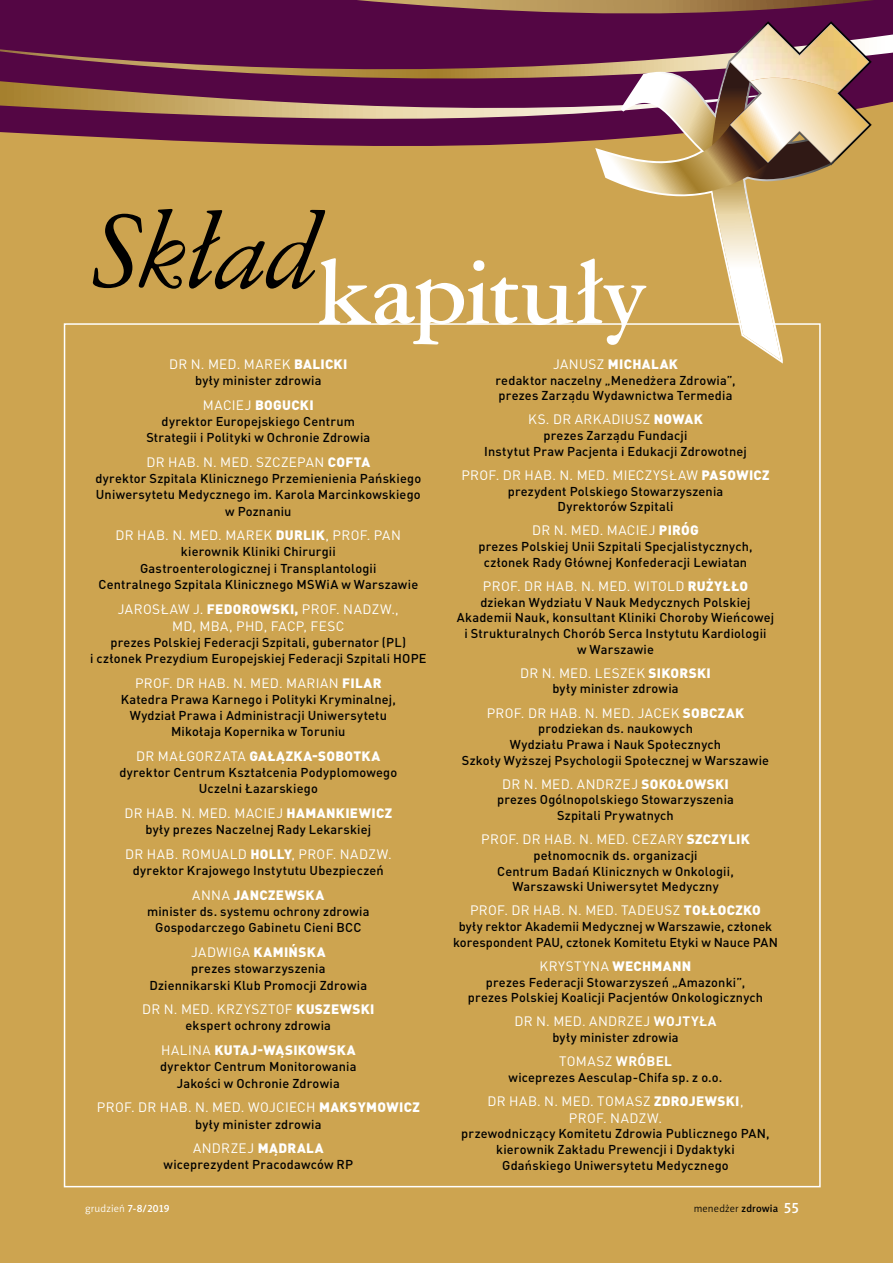
<style>
.page{position:relative;width:893px;height:1263px;background:#cda450}
.page>*{position:absolute;margin:0;border:0;box-sizing:border-box;transform-origin:0 0}
.t1{font:700 87px "Ameri Garmnd PL";letter-spacing:-.01em;color:#fff}
.t2{font:13.5px/17.1px "DIN Pro";letter-spacing:.025em;color:#fff;text-align:center}
.t3{font:900 13.5px "DIN Pro";letter-spacing:.025em;color:#fff}
.t4{font:13.5px "DIN Pro";letter-spacing:.045em;color:#fff}
.t5{font:500 12.75px/15.6px "DIN Pro";letter-spacing:.015em;color:#000;text-align:center}
.t6{font:10.5px "Naomi Sans EFN Light";letter-spacing:.015em;color:#000}
.t7{font:10.5px "Naomi Sans EFN Light";letter-spacing:.015em;color:#fff}
.s1{font-weight:900}
.s2{font-weight:400}
.s3{font-weight:700}
.s4{font-family:"Naomi Sans EFN Medium"}
.s5{font-family:"Naomi Sans EFN Medium";font-size:15px;color:#fff}
</style>
<div class="page">
<svg style="left:0;top:0;width:893px;height:106px;background:#672246"></svg>
<svg style="left:872px;top:35px;width:21px;height:53px"></svg>
<svg style="left:595px;top:21px;width:277px;height:343px"></svg>
<svg style="left:0;top:24px;width:869px;height:336px"></svg>
<h1 class="t1" style="left:94px;top:232px;width:555px"><sup>Skład</sup>kapituły</h1>
<p class="t2" style="left:169px;top:355px;width:180px">DR N. MED. MAREK <span class="s1">BALICKI</span></p>
<p class="t5" style="left:195px;top:372px;width:128px">były minister zdrowia</p>
<p class="t3" style="left:203px;top:396px;width:112px"><span class="s2">MACIEJ</span> BOGUCKI</p>
<p class="t5" style="left:146px;top:413px;width:225px;line-height:16.2px">dyrektor Europejskiego Centrum<br>Strategii i Polityki w Ochronie Zdrowia</p>
<p class="t2" style="left:146px;top:453px;width:225px">DR HAB. N. MED. SZCZEPAN <span class="s1">COFTA</span></p>
<p class="t5" style="left:95px;top:470px;width:327px;line-height:16.2px">dyrektor Szpitala Klinicznego Przemienienia Pańskiego<br>Uniwersytetu Medycznego im. Karola Marcinkowskiego w Poznaniu</p>
<p class="t2" style="left:116px;top:526px;width:287px">DR HAB. N. MED. MAREK <span class="s1">DURLIK</span>, PROF. PAN</p>
<p class="t5" style="left:98px;top:543px;width:321px;line-height:16.2px">kierownik Kliniki Chirurgii<br>Gastroenterologicznej i Transplantologii<br>Centralnego Szpitala Klinicznego MSWiA w Warszawie</p>
<p class="t2" style="left:118px;top:600px;width:282px">JAROSŁAW J. <span class="s1">FEDOROWSKI,</span> PROF. NADZW.,<br>MD, MBA, PHD, FACP, FESC</p>
<p class="t5" style="left:90px;top:634px;width:338px;line-height:16.2px">prezes Polskiej Federacji Szpitali, gubernator (PL)<br>i członek Prezydium Europejskiej Federacji Szpitali HOPE</p>
<p class="t2" style="left:135px;top:674px;width:248px">PROF. DR HAB. N. MED. MARIAN <span class="s1">FILAR</span></p>
<p class="t5" style="left:121px;top:691px;width:277px;line-height:16.2px">Katedra Prawa Karnego i Polityki Kryminalnej,<br>Wydział Prawa i Administracji Uniwersytetu<br>Mikołaja Kopernika w Toruniu</p>
<p class="t3" style="left:136px;top:747px;width:246px"><span class="s2">DR MAŁGORZATA</span> GAŁĄZKA-SOBOTKA</p>
<p class="t5" style="left:119px;top:764px;width:279px;line-height:16.2px">dyrektor Centrum Kształcenia Podyplomowego<br>Uczelni Łazarskiego</p>
<p class="t2" style="left:125px;top:804px;width:269px">DR HAB. N. MED. MACIEJ <span class="s1">HAMANKIEWICZ</span></p>
<p class="t5" style="left:145px;top:821px;width:227px">były prezes Naczelnej Rady Lekarskiej</p>
<p class="t2" style="left:125px;top:845px;width:268px">DR HAB. ROMUALD <span class="s1">HOLLY</span>, PROF. NADZW.</p>
<p class="t5" style="left:133px;top:862px;width:252px">dyrektor Krajowego Instytutu Ubezpieczeń</p>
<p class="t3" style="left:192px;top:886px;width:134px"><span class="s2">ANNA</span> JANCZEWSKA</p>
<p class="t5" style="left:147px;top:903px;width:224px;line-height:16.2px">minister ds. systemu ochrony zdrowia<br>Gospodarczego Gabinetu Cieni BCC</p>
<p class="t3" style="left:191px;top:943px;width:136px"><span class="s2">JADWIGA</span> KAMIŃSKA</p>
<p class="t5" style="left:150px;top:960px;width:219px;line-height:16.2px">prezes stowarzyszenia<br>Dziennikarski Klub Promocji Zdrowia</p>
<p class="t2" style="left:142px;top:1000px;width:234px">DR N. MED. KRZYSZTOF <span class="s1">KUSZEWSKI</span></p>
<p class="t5" style="left:186px;top:1017px;width:147px">ekspert ochrony zdrowia</p>
<p class="t3" style="left:161px;top:1041px;width:196px"><span class="s2">HALINA</span> KUTAJ-WĄSIKOWSKA</p>
<p class="t5" style="left:160px;top:1058px;width:198px;line-height:16.2px">dyrektor Centrum Monitorowania<br>Jakości w Ochronie Zdrowia</p>
<p class="t2" style="left:97px;top:1098px;width:324px">PROF. DR HAB. N. MED. WOJCIECH <span class="s1">MAKSYMOWICZ</span></p>
<p class="t5" style="left:195px;top:1115px;width:128px">były minister zdrowia</p>
<p class="t2" style="left:193px;top:1139px;width:132px">ANDRZEJ <span class="s1">MĄDRALA</span></p>
<p class="t5" style="left:163px;top:1156px;width:191px">wiceprezydent Pracodawców RP</p>
<p class="t3" style="left:553px;top:355px;width:127px"><span class="s2">JANUSZ</span> MICHALAK</p>
<p class="t5" style="left:495px;top:372px;width:241px;text-align:left">redaktor naczelny „Menedżera Zdrowia”, prezes Zarządu Wydawnictwa Termedia</p>
<p class="t2" style="left:528px;top:410px;width:176px">KS. DR ARKADIUSZ <span class="s1">NOWAK</span></p>
<p class="t5" style="left:484px;top:427px;width:264px">prezes Zarządu Fundacji<br>Instytut Praw Pacjenta i Edukacji Zdrowotnej</p>
<p class="t2" style="left:461px;top:466px;width:310px">PROF. DR HAB. N. MED. MIECZYSŁAW <span class="s1">PASOWICZ</span></p>
<p class="t5" style="left:508px;top:483px;width:217px">prezydent Polskiego Stowarzyszenia<br>Dyrektorów Szpitali</p>
<p class="t2" style="left:532px;top:521px;width:168px">DR N. MED. MACIEJ <span class="s1">PIRÓG</span></p>
<p class="t5" style="left:478px;top:538px;width:276px">prezes Polskiej Unii Szpitali Specjalistycznych, członek Rady Głównej Konfederacji Lewiatan</p>
<p class="t2" style="left:483px;top:577px;width:267px">PROF. DR HAB. N. MED. WITOLD <span class="s1">RUŻYŁŁO</span></p>
<p class="t5" style="left:457px;top:594px;width:319px">dziekan Wydziału V Nauk Medycznych Polskiej Akademii Nauk, konsultant Kliniki Choroby Wieńcowej i Strukturalnych Chorób Serca Instytutu Kardiologii<br>w Warszawie</p>
<p class="t2" style="left:520px;top:664px;width:192px">DR N. MED. LESZEK <span class="s1">SIKORSKI</span></p>
<p class="t5" style="left:552px;top:680px;width:128px">były minister zdrowia</p>
<p class="t2" style="left:487px;top:704px;width:259px">PROF. DR HAB. N. MED. JACEK <span class="s1">SOBCZAK</span></p>
<p class="t5" style="left:462px;top:720px;width:309px">prodziekan ds. naukowych<br>Wydziału Prawa i Nauk Społecznych<br>Szkoły Wyższej Psychologii Społecznej w Warszawie</p>
<p class="t2" style="left:502px;top:775px;width:228px">DR N. MED. ANDRZEJ <span class="s1">SOKOŁOWSKI</span></p>
<p class="t5" style="left:497px;top:791px;width:238px">prezes Ogólnopolskiego Stowarzyszenia<br>Szpitali Prywatnych</p>
<p class="t2" style="left:481px;top:830px;width:270px">PROF. DR HAB. N. MED. CEZARY <span class="s1">SZCZYLIK</span></p>
<p class="t5" style="left:497px;top:847px;width:238px">pełnomocnik ds. organizacji<br>Centrum Badań Klinicznych w Onkologii,<br>Warszawski Uniwersytet Medyczny</p>
<p class="t2" style="left:470px;top:901px;width:292px">PROF. DR HAB. N. MED. TADEUSZ <span class="s1">TOŁŁOCZKO</span></p>
<p class="t5" style="left:453px;top:918px;width:326px">były rektor Akademii Medycznej w Warszawie, członek korespondent PAU, członek Komitetu Etyki w Nauce PAN</p>
<p class="t4" style="left:540px;top:957px;width:153px">KRYSTYNA <span class="s1">WECHMANN</span></p>
<p class="t5" style="left:468px;top:973px;width:297px">prezes Federacji Stowarzyszeń „Amazonki”, prezes Polskiej Koalicji Pacjentów Onkologicznych</p>
<p class="t2" style="left:514px;top:1012px;width:204px">DR N. MED. ANDRZEJ <span class="s3">WOJTYŁA</span></p>
<p class="t5" style="left:552px;top:1029px;width:128px">były minister zdrowia</p>
<p class="t2" style="left:559px;top:1052px;width:114px">TOMASZ <span class="s3">WRÓBEL</span></p>
<p class="t5" style="left:509px;top:1069px;width:215px">wiceprezes Aesculap-Chifa sp. z o.o.</p>
<p class="t2" style="left:488px;top:1092px;width:257px;line-height:16.5px">DR HAB. N. MED. TOMASZ <span class="s1">ZDROJEWSKI</span>,<br>PROF. NADZW.</p>
<p class="t5" style="left:461px;top:1125px;width:310px">przewodniczący Komitetu Zdrowia Publicznego PAN, kierownik Zakładu Prewencji i Dydaktyki<br>Gdańskiego Uniwersytetu Medycznego</p>
<p class="t7" style="left:85px;top:1202px;width:86px">grudzień <span class="s4">7-8/2019</span></p>
<p class="t6" style="left:694px;top:1202px;width:107px">menedżer <span class="s4">zdrowia</span> <span class="s5">55</span></p>
</div>
